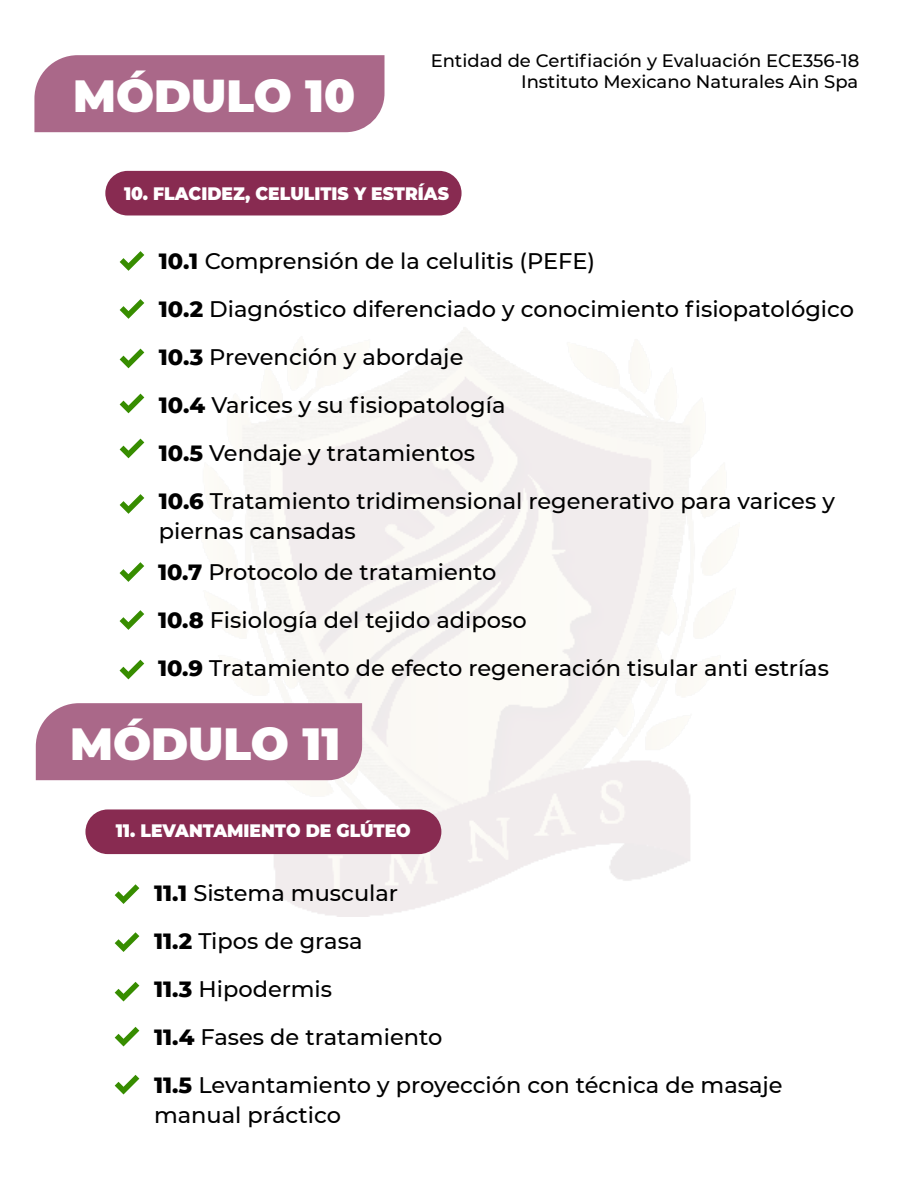
<style>
.page{position:relative;width:918px;height:1188px;background:#fff}
.page>*{position:absolute;margin:0;border:0;box-sizing:border-box;transform-origin:0 0}
.t1{font:900 45px "Montserrat";color:#fff}
.t2{font:500 22.5px/48px "Montserrat";color:#000}
.t3{font:900 18px "Montserrat";color:#fff;scale:.95 1}
.t4{font:500 18px "Montserrat";color:#020202}
.t5{font:500 18px "Montserrat";color:#000}
.s1{font-weight:800}
</style>
<div class="page">
<img style="left:200px;top:327px;width:511px;height:590px">
<div style="left:34px;top:55px;width:351px;height:77px;background:#aa6889"></div>
<svg style="left:120px;top:660px;width:24px;height:19px"></svg>
<svg style="left:120px;top:610px;width:24px;height:20px"></svg>
<svg style="left:120px;top:562px;width:24px;height:20px"></svg>
<div style="left:105px;top:171px;width:357px;height:44px;background:#882b51;border-radius:22px"></div>
<svg style="left:120px;top:494px;width:24px;height:20px"></svg>
<svg style="left:120px;top:439px;width:24px;height:19px"></svg>
<svg style="left:120px;top:394px;width:24px;height:19px"></svg>
<svg style="left:120px;top:349px;width:24px;height:19px"></svg>
<svg style="left:120px;top:299px;width:24px;height:20px"></svg>
<svg style="left:120px;top:251px;width:24px;height:20px"></svg>
<svg style="left:115px;top:1075px;width:24px;height:19px"></svg>
<svg style="left:115px;top:1027px;width:24px;height:19px"></svg>
<svg style="left:115px;top:982px;width:24px;height:19px"></svg>
<svg style="left:115px;top:932px;width:24px;height:20px"></svg>
<svg style="left:115px;top:884px;width:24px;height:20px"></svg>
<div style="left:85px;top:809px;width:356px;height:45px;background:#882b51;border-radius:22px"></div>
<div style="left:36px;top:703px;width:326px;height:77px;background:#aa6889"></div>
<h1 class="t1" style="left:73px;top:62px;width:283px">MÓDULO 10</h1>
<p class="t4" style="left:431px;top:48px;width:430px">Entidad de Certifiación y Evaluación ECE356-18</p>
<p class="t5" style="left:521px;top:69px;width:339px">Instituto Mexicano Naturales Ain Spa</p>
<p class="t3" style="left:124px;top:180px;width:344px">10. FLACIDEZ, CELULITIS Y ESTRÍAS</p>
<p class="t2" style="left:159px;top:236px;width:697px"><span class="s1">10.1</span> Comprensión de la celulitis (PEFE)<br><span class="s1">10.2</span> Diagnóstico diferenciado y conocimiento fisiopatológico <span class="s1">10.3</span> Prevención y abordaje<br><span class="s1">10.4</span> Varices y su fisiopatología<br><span class="s1">10.5</span> Vendaje y tratamientos<br><span class="s1">10.6</span> Tratamiento tridimensional regenerativo para varices y</p>
<p class="t2" style="left:158px;top:510px;width:340px;line-height:40.8px">piernas cansadas<br><span class="s1">10.7</span> Protocolo de tratamiento</p>
<p class="t2" style="left:158px;top:595px;width:673px"><span class="s1">10.8</span> Fisiología del tejido adiposo<br><span class="s1">10.9</span> Tratamiento de efecto regeneración tisular anti estrías</p>
<h1 class="t1" style="left:70px;top:710px;width:272px">MÓDULO 11</h1>
<p class="t3" style="left:116px;top:817px;width:312px">11. LEVANTAMIENTO DE GLÚTEO</p>
<p class="t2" style="left:154px;top:868px;width:630px"><span class="s1">11.1</span> Sistema muscular<br><span class="s1">11.2</span> Tipos de grasa<br><span class="s1">11.3</span> Hipodermis<br><span class="s1">11.4</span> Fases de tratamiento<br><span class="s1">11.5</span> Levantamiento y proyección con técnica de masaje</p>
<p class="t2" style="left:154px;top:1090px;width:189px">manual práctico</p>
</div>
